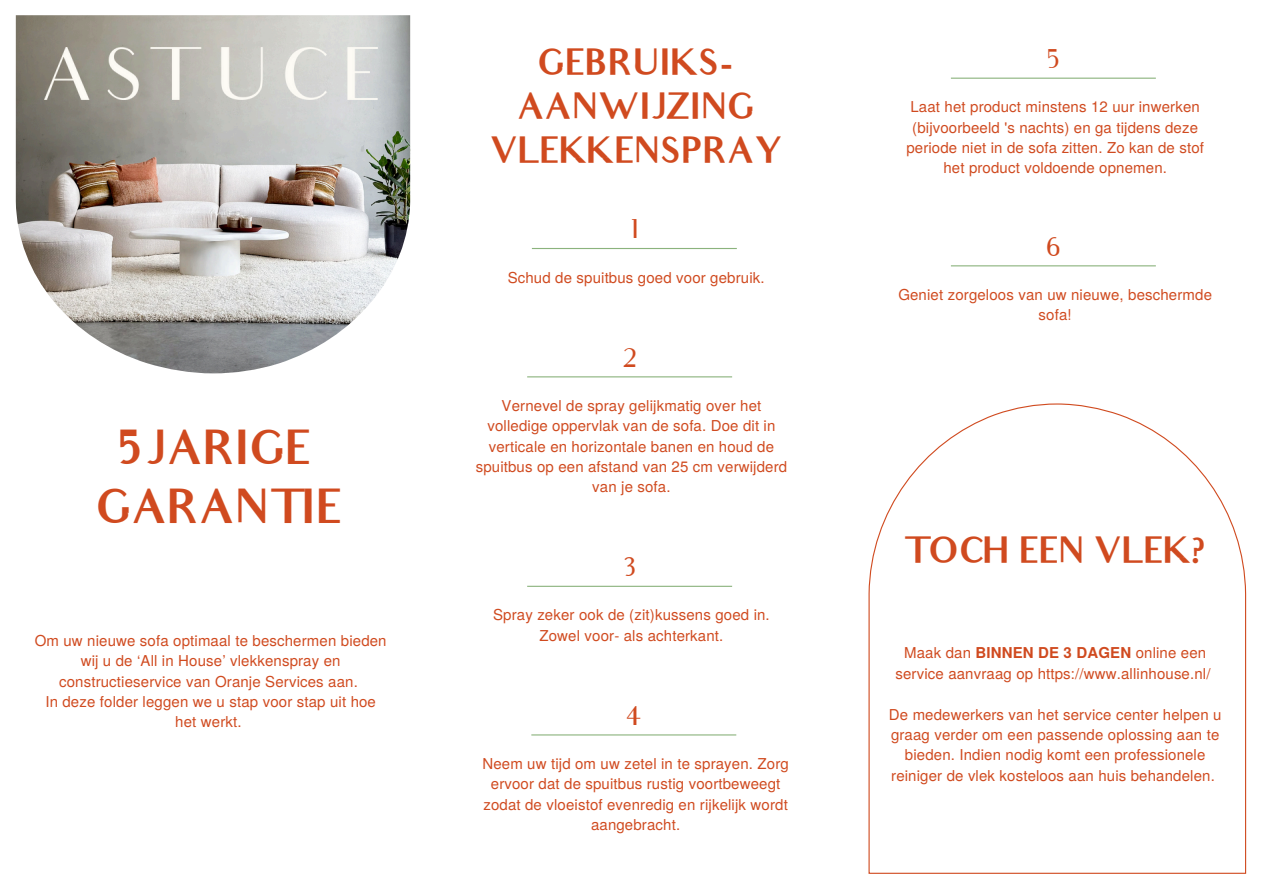
<style>
.page{position:relative;width:1263px;height:894px;background:#fff}
.page>*{position:absolute;margin:0;border:0;box-sizing:border-box;transform-origin:0 0}
.t1{font:700 45px/59.7px "Audrey";color:#d04a1f;text-align:center}
.t2{font:700 34.5px/43.8px "Audrey";color:#d04a1f;text-align:center}
.t3{font:26.25px "Audrey";color:#d04a1f}
.t4{font:15px/20.2px "Te X Gyre Heros";letter-spacing:.01em;color:#d04a1f;text-align:center}
.s1{font-weight:700}
</style>
<div class="page">
<hr style="left:532px;top:248px;width:205px;height:1px;background:#8bb37d">
<img style="left:16px;top:15px;width:394px;height:358px">
<img style="left:44px;top:48px;width:333px;height:51px">
<hr style="left:527px;top:376px;width:205px;height:1px;background:#8bb37d">
<hr style="left:527px;top:585px;width:205px;height:1px;background:#8bb37d">
<hr style="left:531px;top:734px;width:205px;height:1px;background:#8bb37d">
<hr style="left:951px;top:78px;width:205px;height:1px;background:#8bb37d">
<hr style="left:951px;top:265px;width:205px;height:1px;background:#8bb37d">
<svg style="left:868px;top:403px;width:378px;height:470px"></svg>
<p class="t1" style="left:96px;top:424px;width:247px">5JARIGE<br>GARANTIE</p>
<p class="t4" style="left:35px;top:629px;width:353px">Om uw nieuwe sofa optimaal te beschermen bieden wij u de ‘All in House’ vlekkenspray en constructieservice van Oranje Services aan.</p>
<p class="t4" style="left:45px;top:690px;width:332px">In deze folder leggen we u stap voor stap uit hoe het werkt.</p>
<p class="t2" style="left:490px;top:46px;width:294px">GEBRUIKS-<br>AANWIJZING<br>VLEKKENSPRAY</p>
<p class="t3" style="left:625px;top:217px;width:19px">1</p>
<p class="t4" style="left:508px;top:266px;width:258px">Schud de spuitbus goed voor gebruik.</p>
<p class="t3" style="left:621px;top:345px;width:19px">2</p>
<p class="t4" style="left:476px;top:394px;width:313px">Vernevel de spray gelijkmatig over het volledige oppervlak van de sofa. Doe dit in verticale en horizontale banen en houd de spuitbus op een afstand van 25 cm verwijderd van je sofa.</p>
<p class="t3" style="left:621px;top:555px;width:19px">3</p>
<h1 class="t4" style="left:493px;top:603px;width:278px">Spray zeker ook de (zit)kussens goed in.<br>Zowel voor- als achterkant.</h1>
<p class="t3" style="left:625px;top:703px;width:19px">4</p>
<p class="t4" style="left:482px;top:752px;width:308px">Neem uw tijd om uw zetel in te sprayen. Zorg ervoor dat de spuitbus rustig voortbeweegt zodat de vloeistof evenredig en rijkelijk wordt aangebracht.</p>
<p class="t3" style="left:1044px;top:47px;width:19px">5</p>
<p class="t4" style="left:906px;top:96px;width:299px">Laat het product minstens 12 uur inwerken (bijvoorbeeld 's nachts) en ga tijdens deze periode niet in de sofa zitten. Zo kan de stof het product voldoende opnemen.</p>
<p class="t3" style="left:1044px;top:235px;width:19px">6</p>
<p class="t4" style="left:898px;top:283px;width:315px">Geniet zorgeloos van uw nieuwe, beschermde sofa!</p>
<h2 class="t2" style="left:904px;top:533px;width:304px">TOCH EEN VLEK?</h2>
<p class="t4" style="left:895px;top:640px;width:317px;line-height:21.3px">Maak dan <span class="s1">BINNEN DE 3 DAGEN</span> online een service aanvraag op https://www.allinhouse.nl/</p>
<p class="t4" style="left:889px;top:703px;width:334px">De medewerkers van het service center helpen u graag verder om een passende oplossing aan te bieden. Indien nodig komt een professionele reiniger de vlek kosteloos aan huis behandelen.</p>
</div>
